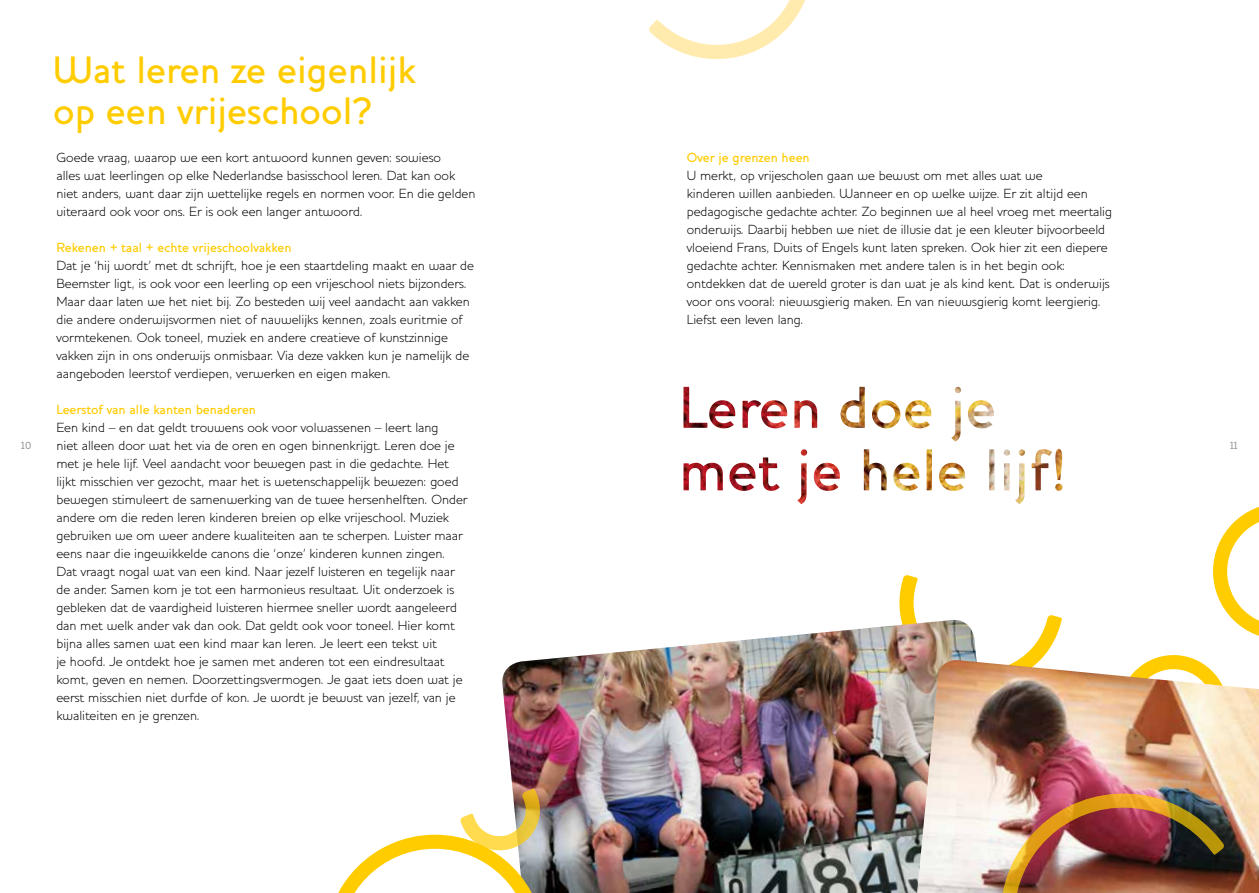
<style>
.page{position:relative;width:1259px;height:893px;background:#fff}
.page>*{position:absolute;margin:0;border:0;box-sizing:border-box;transform-origin:0 0}
.t1{font:500 39px/40.5px "Houschka";color:#fc0}
.t2{font:300 13.5px/18px "Houschka";color:#000}
.t3{font:500 13.5px "Houschka";color:#fc0}
.t4{font:500 10.5px "Houschka";color:#9c9d9f}
</style>
<div class="page">
<svg style="left:1151px;top:655px;width:45px;height:5px"></svg>
<svg style="left:899px;top:575px;width:163px;height:85px"></svg>
<img style="left:683px;top:387px;width:311px;height:41px">
<img style="left:502px;top:620px;width:497px;height:273px">
<img style="left:917px;top:660px;width:342px;height:233px">
<img style="left:984px;top:778px;width:241px;height:115px">
<svg style="left:649px;top:0;width:156px;height:59px"></svg>
<svg style="left:1213px;top:507px;width:46px;height:129px"></svg>
<svg style="left:338px;top:788px;width:207px;height:105px"></svg>
<p class="t4" style="left:21px;top:441px;width:12px">10</p>
<h1 class="t1" style="left:53px;top:54px;width:364px">Wat leren ze eigenlijk op een vrijeschool?</h1>
<p class="t2" style="left:56px;top:150px;width:420px">Goede vraag, waarop we een kort antwoord kunnen geven: sowieso<br>alles wat leerlingen op elke Nederlandse basisschool leren. Dat kan ook niet anders, want daar zijn wettelijke regels en normen voor. En die gelden uiteraard ook voor ons. Er is ook een langer antwoord.</p>
<p class="t3" style="left:56px;top:243px;width:237px">Rekenen + taal + echte vrijeschoolvakken</p>
<p class="t2" style="left:56px;top:258px;width:419px">Dat je ‘hij wordt’ met dt schrijft, hoe je een staartdeling maakt en waar de Beemster ligt, is ook voor een leerling op een vrijeschool niets bijzonders.<br>Maar daar laten we het niet bij. Zo besteden wij veel aandacht aan vakken die andere onderwijsvormen niet of nauwelijks kennen, zoals euritmie of vormtekenen. Ook toneel, muziek en andere creatieve of kunstzinnige vakken zijn in ons onderwijs onmisbaar. Via deze vakken kun je namelijk de aangeboden leerstof verdiepen, verwerken en eigen maken.</p>
<p class="t3" style="left:56px;top:405px;width:201px">Leerstof van alle kanten benaderen</p>
<p class="t2" style="left:56px;top:420px;width:413px">Een kind – en dat geldt trouwens ook voor volwassenen – leert lang<br>niet alleen door wat het via de oren en ogen binnenkrijgt. Leren doe je met je hele lijf. Veel aandacht voor bewegen past in die gedachte. Het lijkt misschien ver gezocht, maar het is wetenschappelijk bewezen: goed bewegen stimuleert de samenwerking van de twee hersenhelften. Onder andere om die reden leren kinderen breien op elke vrijeschool. Muziek gebruiken we om weer andere kwaliteiten aan te scherpen. Luister maar eens naar die ingewikkelde canons die ‘onze’ kinderen kunnen zingen.<br>Dat vraagt nogal wat van een kind. Naar jezelf luisteren en tegelijk naar de ander. Samen kom je tot een harmonieus resultaat. Uit onderzoek is gebleken dat de vaardigheid luisteren hiermee sneller wordt aangeleerd dan met welk ander vak dan ook. Dat geldt ook voor toneel. Hier komt bijna alles samen wat een kind maar kan leren. Je leert een tekst uit<br>je hoofd. Je ontdekt hoe je samen met anderen tot een eindresultaat komt, geven en nemen. Doorzettingsvermogen. Je gaat iets doen wat je eerst misschien niet durfde of kon. Je wordt je bewust van jezelf, van je kwaliteiten en je grenzen.</p>
<p class="t3" style="left:687px;top:152px;width:124px">Over je grenzen heen</p>
<p class="t2" style="left:687px;top:168px;width:427px">U merkt, op vrijescholen gaan we bewust om met alles wat we<br>kinderen willen aanbieden. Wanneer en op welke wijze. Er zit altijd een pedagogische gedachte achter. Zo beginnen we al heel vroeg met meertalig onderwijs. Daarbij hebben we niet de illusie dat je een kleuter bijvoorbeeld vloeiend Frans, Duits of Engels kunt laten spreken. Ook hier zit een diepere gedachte achter. Kennismaken met andere talen is in het begin ook: ontdekken dat de wereld groter is dan wat je als kind kent. Dat is onderwijs voor ons vooral: nieuwsgierig maken. En van nieuwsgierig komt leergierig.<br>Liefst een leven lang.</p>
<p class="t4" style="left:1230px;top:441px;width:9px">11</p>
</div>
